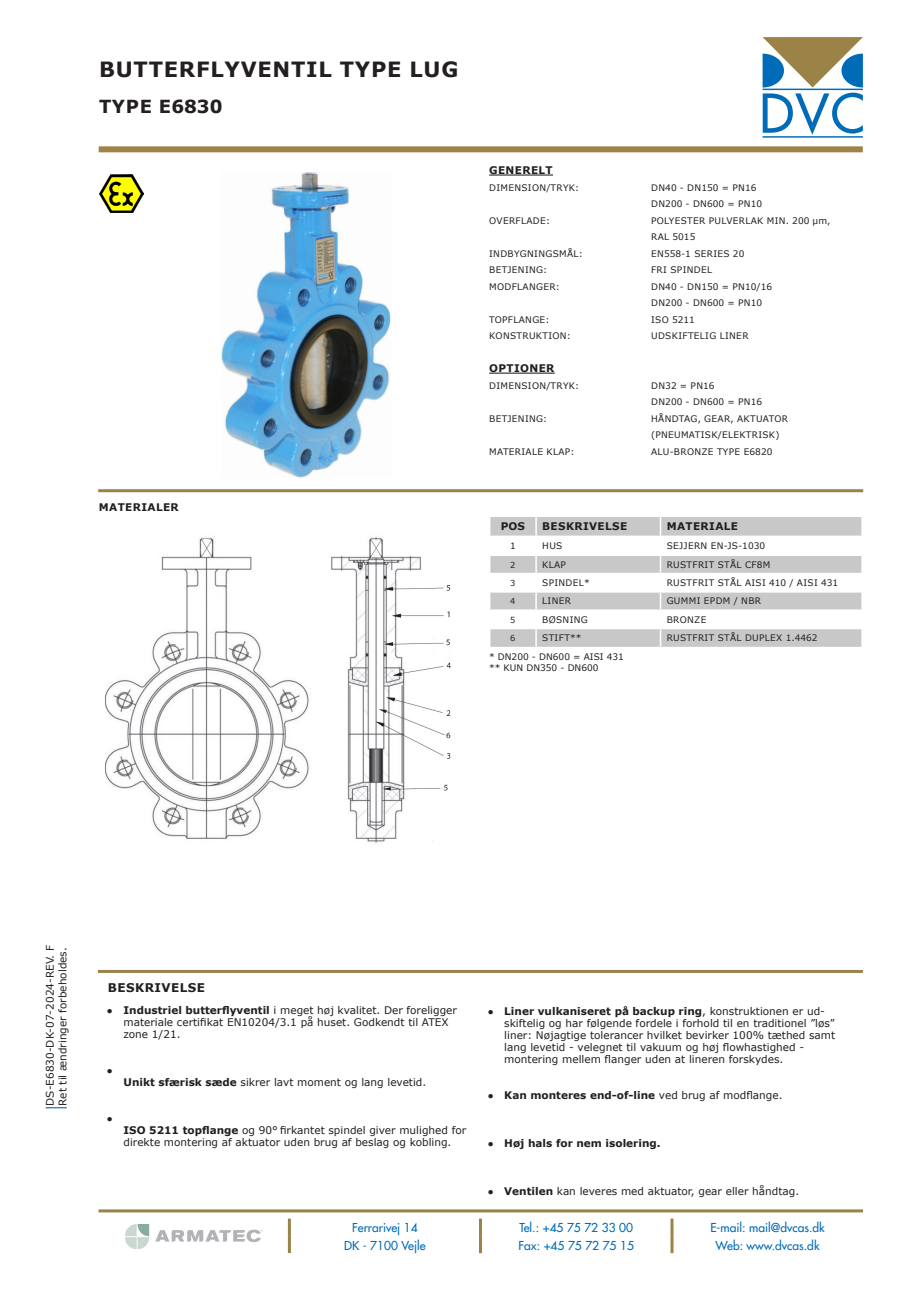
<style>
.page{position:relative;width:919px;height:1289px;background:#fff}
.page>*{position:absolute;margin:0;border:0;box-sizing:border-box;transform-origin:0 0}
.Datablad_M_Adresse_tekst{font:700 21px "Verdana";letter-spacing:.035em;color:#231f20}
.Datablad_M_Adresse_tekst-2{font:700 18px "Verdana";letter-spacing:.02em;color:#231f20}
.t1{font:12px "Futura LT";color:#006cb7}
.Datablad_E_Afsnit{font:700 12px "Verdana";letter-spacing:.035em;color:#231f20}
.Datablad_I_Beskrivelse_tekst{font:12px "Verdana";color:#231f20}
.Datablad_I_Beskrivelse_tekst-2{font:10.5px/12px "Verdana";color:#231f20}
.Datablad_I_Beskrivelse_tekst-3{font:700 10.5px "Verdana";color:#231f20}
.Datablad_N_Bundtekst{font:10.5px "Verdana";color:#231f20}
.Datablad_I_Beskrivelse_tekst-4{font:700 10.5px "Verdana";letter-spacing:.035em;color:#231f20}
.Datablad_E_Afsnit-2{font:700 10.5px "Verdana";letter-spacing:.035em;color:#231f20}
.Datablad_C_Rubrikoverskrift{font:700 10.5px "Verdana";letter-spacing:.035em;color:#231f20}
.Datablad_D_Rubriktekst{font:700 10.5px "Verdana";letter-spacing:.035em;color:#231f20}
.Datablad_D_Rubriktekst-2{font:9px/16.5px "Verdana";letter-spacing:.035em;color:#231f20}
.Datablad_G_Tabeltekst__forside{font:9px "Verdana";letter-spacing:.035em;color:#231f20}
.Datablad_M_Adresse_tekst-3{font:9px "Verdana";color:#231f20}
.t2{font:8.25px "Verdana";color:#231f20}
.s1{font-weight:700}
.s2{font-weight:400}
</style>
<div class="page">
<hr style="left:288px;top:1218px;width:3px;height:17px;background:#9a8348">
<hr style="left:479px;top:1218px;width:3px;height:17px;background:#9a8348">
<hr style="left:670px;top:1218px;width:3px;height:17px;background:#9a8348">
<hr style="left:288px;top:1235px;width:3px;height:17px;background:#9a8348">
<hr style="left:479px;top:1235px;width:3px;height:17px;background:#9a8348">
<hr style="left:670px;top:1235px;width:3px;height:17px;background:#9a8348">
<svg style="left:46px;top:1107px;width:21px;height:1px"></svg>
<div style="left:99px;top:146px;width:763px;height:6px;background:#9f824a"></div>
<hr style="left:98px;top:489px;width:765px;height:3px;background:#9a8348">
<hr style="left:98px;top:969px;width:764px;height:3px;background:#9a8348">
<hr style="left:98px;top:1209px;width:765px;height:3px;background:#9a8348">
<svg style="left:762px;top:37px;width:100px;height:50px"></svg>
<hr style="left:762px;top:89px;width:100px;height:1px;background:#006cb7">
<svg style="left:762px;top:93px;width:100px;height:42px"></svg>
<hr style="left:762px;top:136px;width:100px;height:2px;background:#006cb7">
<img style="left:125px;top:1224px;width:138px;height:24px">
<img style="left:221px;top:172px;width:170px;height:306px">
<img style="left:99px;top:175px;width:44px;height:38px">
<img style="left:105px;top:537px;width:346px;height:306px">
<hr style="left:489px;top:174px;width:64px;height:1px;background:#231f20">
<hr style="left:489px;top:372px;width:65px;height:1px;background:#231f20">
<svg style="left:490px;top:517px;width:372px;height:129px"></svg>
<p class="Datablad_M_Adresse_tekst" style="left:99px;top:55px;width:361px">BUTTERFLYVENTIL TYPE LUG</p>
<p class="Datablad_M_Adresse_tekst-2" style="left:99px;top:94px;width:125px">TYPE E6830</p>
<p class="Datablad_E_Afsnit-2" style="left:99px;top:500px;width:81px">MATERIALER</p>
<p class="Datablad_C_Rubrikoverskrift" style="left:489px;top:163px;width:65px">GENERELT</p>
<p class="Datablad_D_Rubriktekst-2" style="left:489px;top:179px;width:92px">DIMENSION/TRYK:</p>
<p class="Datablad_D_Rubriktekst-2" style="left:651px;top:179px;width:107px">DN40 - DN150 = PN16</p>
<p class="Datablad_D_Rubriktekst-2" style="left:651px;top:196px;width:113px">DN200 - DN600 = PN10</p>
<p class="Datablad_D_Rubriktekst-2" style="left:489px;top:212px;width:62px">OVERFLADE:</p>
<p class="Datablad_D_Rubriktekst-2" style="left:651px;top:212px;width:181px">POLYESTER PULVERLAK MIN. 200 µm,<br>RAL 5015</p>
<p class="Datablad_D_Rubriktekst-2" style="left:489px;top:245px;width:95px">INDBYGNINGSMÅL:</p>
<p class="Datablad_D_Rubriktekst-2" style="left:651px;top:245px;width:95px">EN558-1 SERIES 20</p>
<p class="Datablad_D_Rubriktekst-2" style="left:489px;top:262px;width:60px">BETJENING:</p>
<p class="Datablad_D_Rubriktekst-2" style="left:651px;top:262px;width:62px">FRI SPINDEL</p>
<p class="Datablad_D_Rubriktekst-2" style="left:489px;top:278px;width:72px">MODFLANGER:</p>
<p class="Datablad_D_Rubriktekst-2" style="left:651px;top:278px;width:122px">DN40 - DN150 = PN10/16</p>
<p class="Datablad_D_Rubriktekst-2" style="left:651px;top:295px;width:113px">DN200 - DN600 = PN10</p>
<p class="Datablad_D_Rubriktekst-2" style="left:489px;top:311px;width:62px">TOPFLANGE:</p>
<p class="Datablad_D_Rubriktekst-2" style="left:651px;top:311px;width:45px">ISO 5211</p>
<p class="Datablad_D_Rubriktekst-2" style="left:489px;top:328px;width:83px">KONSTRUKTION:</p>
<p class="Datablad_D_Rubriktekst-2" style="left:651px;top:328px;width:99px">UDSKIFTELIG LINER</p>
<p class="Datablad_D_Rubriktekst" style="left:489px;top:361px;width:67px">OPTIONER</p>
<p class="Datablad_D_Rubriktekst-2" style="left:489px;top:377px;width:92px">DIMENSION/TRYK:</p>
<p class="Datablad_D_Rubriktekst-2" style="left:651px;top:377px;width:65px">DN32 = PN16</p>
<p class="Datablad_D_Rubriktekst-2" style="left:651px;top:394px;width:113px">DN200 - DN600 = PN16</p>
<p class="Datablad_D_Rubriktekst-2" style="left:489px;top:410px;width:60px">BETJENING:</p>
<p class="Datablad_D_Rubriktekst-2" style="left:651px;top:410px;width:138px">HÅNDTAG, GEAR, AKTUATOR</p>
<p class="Datablad_D_Rubriktekst-2" style="left:651px;top:427px;width:130px">(PNEUMATISK/ELEKTRISK)</p>
<p class="Datablad_D_Rubriktekst-2" style="left:489px;top:443px;width:87px">MATERIALE KLAP:</p>
<p class="Datablad_D_Rubriktekst-2" style="left:651px;top:443px;width:123px">ALU-BRONZE TYPE E6820</p>
<p class="Datablad_I_Beskrivelse_tekst-3" style="left:501px;top:519px;width:26px">POS</p>
<p class="Datablad_I_Beskrivelse_tekst-4" style="left:542px;top:519px;width:86px">BESKRIVELSE</p>
<p class="Datablad_I_Beskrivelse_tekst-4" style="left:666px;top:519px;width:73px">MATERIALE</p>
<p class="Datablad_D_Rubriktekst-2" style="left:510px;top:537px;width:7px">1</p>
<p class="Datablad_G_Tabeltekst__forside" style="left:542px;top:539px;width:22px">HUS</p>
<p class="Datablad_G_Tabeltekst__forside" style="left:666px;top:539px;width:100px">SEJJERN EN-JS-1030</p>
<p class="t2" style="left:510px;top:559px;width:7px">2</p>
<p class="Datablad_G_Tabeltekst__forside" style="left:542px;top:558px;width:25px">KLAP</p>
<p class="Datablad_G_Tabeltekst__forside" style="left:666px;top:558px;width:105px">RUSTFRIT STÅL CF8M</p>
<p class="t2" style="left:510px;top:577px;width:7px">3</p>
<p class="Datablad_G_Tabeltekst__forside" style="left:542px;top:576px;width:49px">SPINDEL*</p>
<p class="Datablad_G_Tabeltekst__forside" style="left:666px;top:576px;width:173px">RUSTFRIT STÅL AISI 410 / AISI 431</p>
<p class="t2" style="left:510px;top:595px;width:7px">4</p>
<p class="Datablad_G_Tabeltekst__forside" style="left:542px;top:595px;width:30px">LINER</p>
<p class="Datablad_G_Tabeltekst__forside" style="left:666px;top:595px;width:96px">GUMMI EPDM / NBR</p>
<p class="t2" style="left:510px;top:614px;width:7px">5</p>
<p class="Datablad_G_Tabeltekst__forside" style="left:542px;top:613px;width:47px">BØSNING</p>
<p class="Datablad_G_Tabeltekst__forside" style="left:666px;top:613px;width:41px">BRONZE</p>
<p class="t2" style="left:510px;top:632px;width:7px">6</p>
<p class="Datablad_G_Tabeltekst__forside" style="left:542px;top:631px;width:41px">STIFT**</p>
<p class="Datablad_D_Rubriktekst-2" style="left:666px;top:629px;width:152px">RUSTFRIT STÅL DUPLEX 1.4462</p>
<p class="Datablad_M_Adresse_tekst-3" style="left:489px;top:651px;width:136px">* DN200 - DN600 = AISI 431</p>
<p class="Datablad_M_Adresse_tekst-3" style="left:489px;top:661px;width:111px">** KUN DN350 - DN600</p>
<p class="Datablad_N_Bundtekst" style="left:43px;top:1105px;width:162px;rotate:-90deg">DS-E6830-DK-07-2024-REV. F</p>
<p class="Datablad_N_Bundtekst" style="left:55px;top:1105px;width:160px;rotate:-90deg">Ret til ændringer forbeholdes.</p>
<p class="Datablad_E_Afsnit" style="left:108px;top:978px;width:98px">BESKRIVELSE</p>
<p class="Datablad_I_Beskrivelse_tekst" style="left:107px;top:1002px;width:8px">•</p>
<p class="Datablad_I_Beskrivelse_tekst-2" style="left:123px;top:1003px;width:335px"><span class="s1">Industriel butterflyventil</span> i meget høj kvalitet. Der foreligger materiale certifikat EN10204/3.1 på huset. Godkendt til ATEX zone 1/21.</p>
<p class="Datablad_I_Beskrivelse_tekst-2" style="left:123px;top:1075px;width:304px"><span class="s1">Unikt sfærisk sæde</span> sikrer lavt moment og lang levetid.</p>
<p class="Datablad_I_Beskrivelse_tekst-2" style="left:123px;top:1123px;width:344px"><span class="s1">ISO 5211 topflange</span> og 90° firkantet spindel giver mulighed for direkte montering af aktuator uden brug af beslag og kobling.</p>
<p class="Datablad_I_Beskrivelse_tekst" style="left:107px;top:1062px;width:8px">•</p>
<p class="Datablad_I_Beskrivelse_tekst" style="left:107px;top:1110px;width:8px">•</p>
<p class="Datablad_I_Beskrivelse_tekst" style="left:487px;top:1003px;width:8px">•</p>
<p class="Datablad_I_Beskrivelse_tekst" style="left:487px;top:1087px;width:8px">•</p>
<p class="Datablad_I_Beskrivelse_tekst" style="left:487px;top:1135px;width:8px">•</p>
<p class="Datablad_I_Beskrivelse_tekst" style="left:487px;top:1183px;width:8px">•</p>
<p class="Datablad_I_Beskrivelse_tekst-2" style="left:504px;top:1005px;width:332px"><span class="s1">Liner vulkaniseret på backup ring</span>, konstruktionen er ud&shy;skiftelig og har følgende fordele i forhold til en traditionel ”løs” liner: Nøjagtige tolerancer hvilket bevirker 100% tæthed samt lang levetid - velegnet til vakuum og høj flowhastighed -</p>
<p class="Datablad_I_Beskrivelse_tekst-2" style="left:504px;top:1053px;width:280px">montering mellem flanger uden at lineren forskydes.</p>
<p class="Datablad_I_Beskrivelse_tekst-3" style="left:504px;top:1087px;width:280px">Kan monteres end-of-line <span class="s2">ved brug af modflange.</span></p>
<p class="Datablad_I_Beskrivelse_tekst-3" style="left:504px;top:1135px;width:158px">Høj hals for nem isolering.</p>
<p class="Datablad_I_Beskrivelse_tekst-2" style="left:504px;top:1185px;width:296px"><span class="s1">Ventilen</span> kan leveres med aktuator, gear eller håndtag.</p>
<p class="t1" style="left:352px;top:1220px;width:67px">Ferrarivej 14</p>
<p class="t1" style="left:519px;top:1220px;width:115px">Tel.: +45 75 72 33 00</p>
<p class="t1" style="left:710px;top:1220px;width:116px">E-mail: mail@dvcas.dk</p>
<p class="t1" style="left:344px;top:1237px;width:83px">DK - 7100 Vejle</p>
<p class="t1" style="left:518px;top:1237px;width:117px">Fax: +45 75 72 75 15</p>
<p class="t1" style="left:715px;top:1237px;width:105px">Web: www.dvcas.dk</p>
</div>
